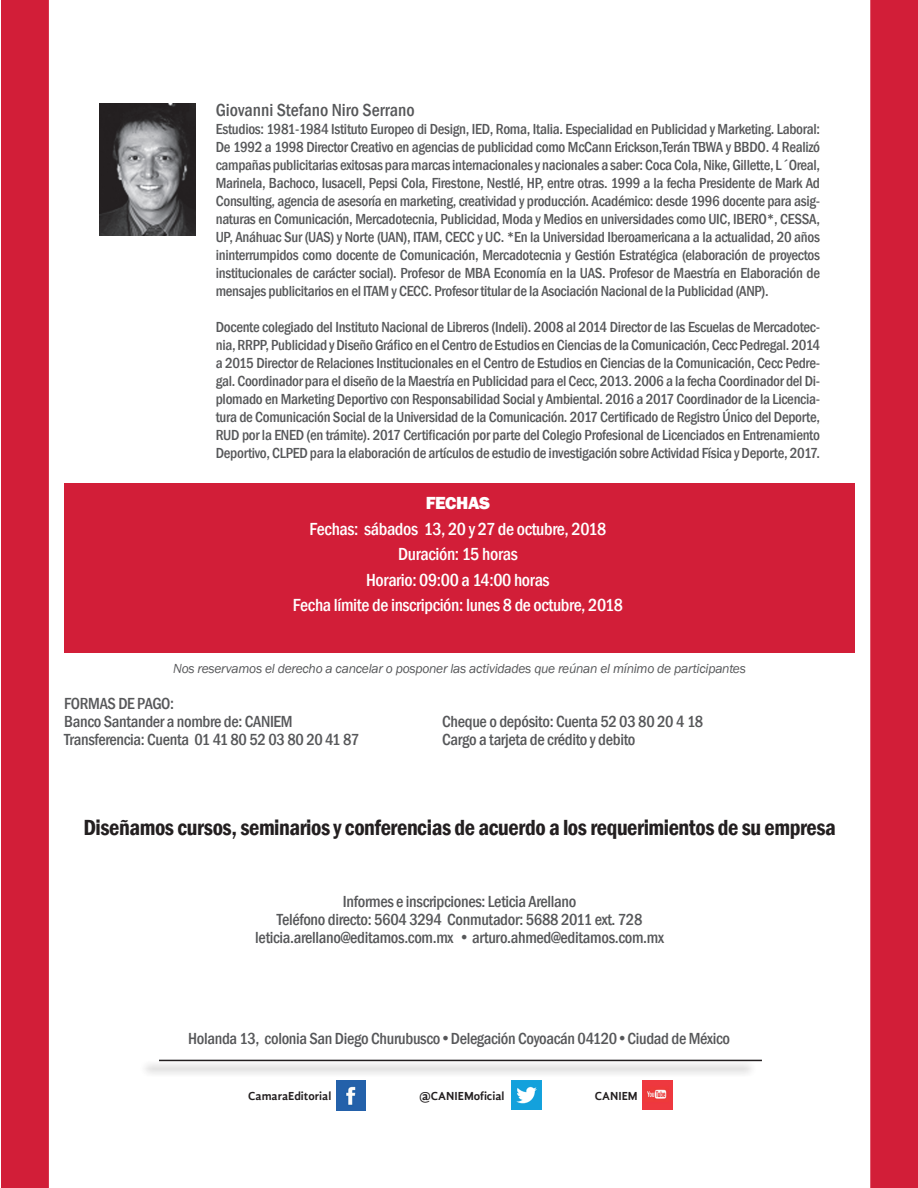
<style>
.page{position:relative;width:918px;height:1188px;background:#fff}
.page>*{position:absolute;margin:0;border:0;box-sizing:border-box;transform-origin:0 0}
.t1{font:600 condensed 22.5px "Franklin Gothic";letter-spacing:-.02em;color:#231f20}
.t2{font:500 condensed 18px/25.5px "Franklin Gothic";letter-spacing:-.02em;color:#fff;text-align:center}
.t3{font:500 condensed 18px "Franklin Gothic";color:#57585a}
.t4{font:800 18px "Franklin Gothic";letter-spacing:-.02em;color:#fff}
.t5{font:500 condensed 16.5px/18px "Franklin Gothic";letter-spacing:-.02em;color:#57585a}
.t6{font:500 condensed 15px/18px "Franklin Gothic";letter-spacing:-.02em;color:#57585a;text-align:justify}
.t7{font:italic 13.5px "Franklin Gothic";letter-spacing:-.02em;color:#57585a}
.t8{font:700 12px "Gandhi Sans";color:#231f20}
</style>
<div class="page">
<div style="left:1px;top:0;width:917px;height:1188px;background:#d21e38"></div>
<div style="left:49px;top:0;width:821px;height:1188px;background:#fff"></div>
<img style="left:100px;top:103px;width:95px;height:133px">
<div style="left:64px;top:483px;width:790px;height:170px;background:#d21e38"></div>
<img style="left:336px;top:1081px;width:30px;height:30px">
<img style="left:642px;top:1080px;width:30px;height:30px">
<img style="left:511px;top:1080px;width:30px;height:30px">
<div style="left:140px;top:1060px;width:617px;height:18px;background:#231f20;opacity:.75"></div>
<hr style="left:159px;top:1060px;width:603px;height:1px;background:#231f20">
<p class="t3" style="left:216px;top:99px;width:200px">Giovanni Stefano Niro Serrano</p>
<p class="t6" style="left:216px;top:120px;width:606px">Estudios: 1981-1984 Istituto Europeo di Design, IED, Roma, Italia. Especialidad en Publicidad y Marketing. Laboral:<br>De 1992 a 1998 Director Creativo en agencias de publicidad como McCann Erickson,Terán TBWA y BBDO. 4 Realizó campañas publicitarias exitosas para marcas internacionales y nacionales a saber: Coca Cola, Nike, Gillette, L´Oreal, Marinela, Bachoco, Iusacell, Pepsi Cola, Firestone, Nestlé, HP, entre otras. 1999 a la fecha Presidente de Mark Ad Consulting, agencia de asesoría en marketing, creatividad y producción. Académico: desde 1996 docente para asig&shy;naturas en Comunicación, Mercadotecnia, Publicidad, Moda y Medios en universidades como UIC, IBERO*, CESSA, UP, Anáhuac Sur (UAS) y Norte (UAN), ITAM, CECC y UC. *En la Universidad Iberoamericana a la actualidad, 20 años ininterrumpidos como docente de Comunicación, Mercadotecnia y Gestión Estratégica (elaboración de proyectos institucionales de carácter social). Profesor de MBA Economía en la UAS. Profesor de Maestría en Elaboración de mensajes publicitarios en el ITAM y CECC. Profesor titular de la Asociación Nacional de la Publicidad (ANP).</p>
<p class="t6" style="left:216px;top:318px;width:606px">Docente colegiado del Instituto Nacional de Libreros (Indeli). 2008 al 2014 Director de las Escuelas de Mercadotec&shy;nia, RRPP, Publicidad y Diseño Gráfico en el Centro de Estudios en Ciencias de la Comunicación, Cecc Pedregal. 2014 a 2015 Director de Relaciones Institucionales en el Centro de Estudios en Ciencias de la Comunicación, Cecc Pedre&shy;gal. Coordinador para el diseño de la Maestría en Publicidad para el Cecc, 2013. 2006 a la fecha Coordinador del Di&shy;plomado en Marketing Deportivo con Responsabilidad Social y Ambiental. 2016 a 2017 Coordinador de la Licencia&shy;tura de Comunicación Social de la Universidad de la Comunicación. 2017 Certificado de Registro Único del Deporte, RUD por la ENED (en trámite). 2017 Certificación por parte del Colegio Profesional de Licenciados en Entrenamiento Deportivo, CLPED para la elaboración de artículos de estudio de investigación sobre Actividad Física y Deporte, 2017.</p>
<p class="t4" style="left:426px;top:492px;width:66px">FECHAS</p>
<p class="t2" style="left:293px;top:516px;width:332px">Fechas: sábados 13, 20 y 27 de octubre, 2018<br>Duración: 15 horas<br>Horario: 09:00 a 14:00 horas<br>Fecha límite de inscripción: lunes 8 de octubre, 2018</p>
<p class="t7" style="left:173px;top:660px;width:574px">Nos reservamos el derecho a cancelar o posponer las actividades que reúnan el mínimo de participantes</p>
<p class="t5" style="left:64px;top:694px;width:230px">FORMAS DE PAGO:<br>Banco Santander a nombre de: CANIEM</p>
<p class="t5" style="left:442px;top:712px;width:263px">Cheque o depósito: Cuenta 52 03 80 20 4 18</p>
<p class="t5" style="left:64px;top:730px;width:297px">Transferencia: Cuenta 01 41 80 52 03 80 20 41 87</p>
<p class="t5" style="left:442px;top:730px;width:195px">Cargo a tarjeta de crédito y debito</p>
<h1 class="t1" style="left:83px;top:812px;width:754px">Diseñamos cursos, seminarios y conferencias de acuerdo a los requerimientos de su empresa</h1>
<p class="t5" style="left:255px;top:892px;width:410px;text-align:center">Informes e inscripciones: Leticia Arellano<br>Teléfono directo: 5604 3294 Conmutador: 5688 2011 ext. 728 leticia.arellano@editamos.com.mx • arturo.ahmed@editamos.com.mx</p>
<p class="t5" style="left:188px;top:1029px;width:543px">Holanda 13, colonia San Diego Churubusco•Delegación Coyoacán 04120•Ciudad de México</p>
<p class="t8" style="left:248px;top:1089px;width:85px">CamaraEditorial</p>
<p class="t8" style="left:420px;top:1089px;width:86px">@CANIEMoficial</p>
<p class="t8" style="left:595px;top:1089px;width:44px">CANIEM</p>
</div>
